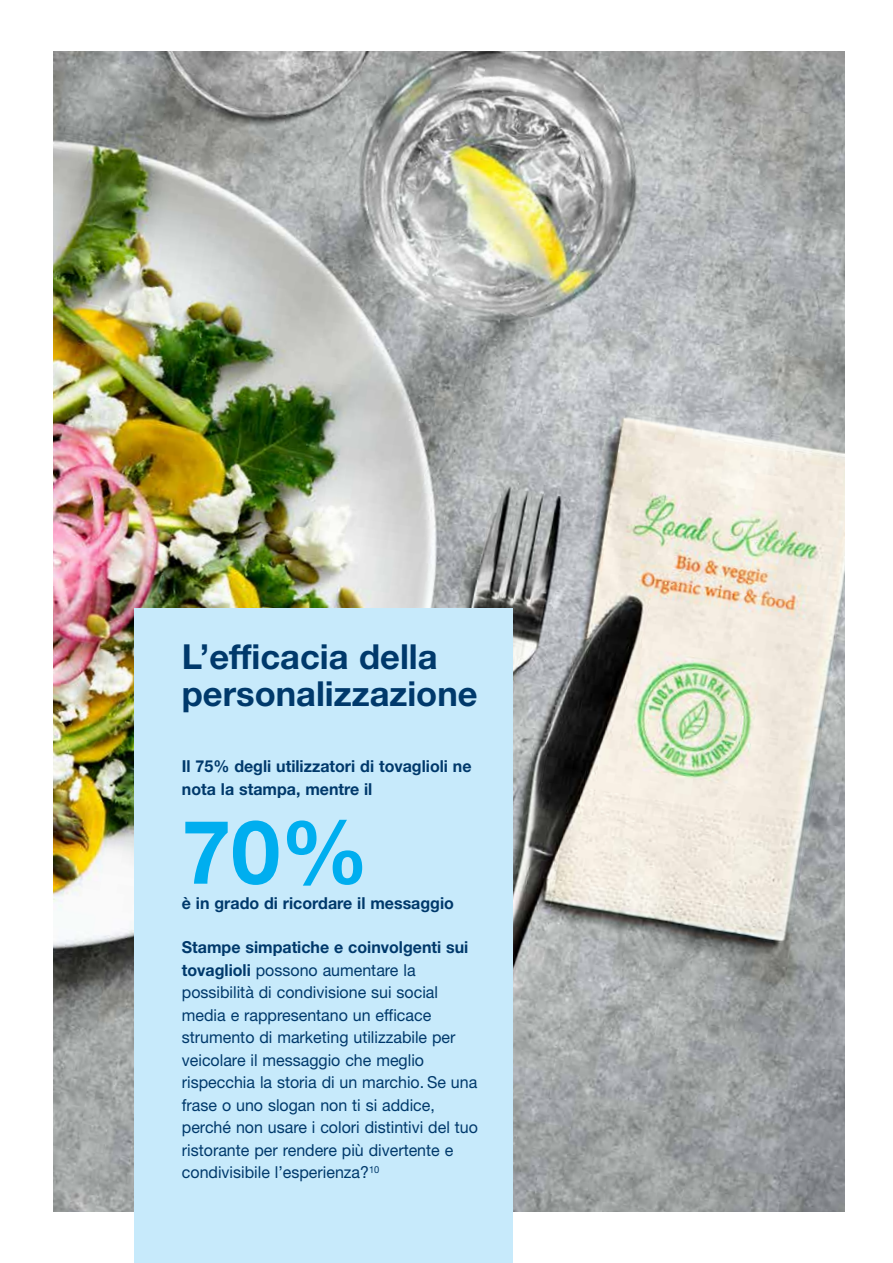
<style>
.page{position:relative;width:893px;height:1263px;background:#fff}
.page>*{position:absolute;margin:0;border:0;box-sizing:border-box;transform-origin:0 0}
.t1{font:700 88.5px "Helvetica Neue LT Std";color:#00aeef}
.t2{font:700 34.5px/37.5px "Helvetica Neue LT Std";color:#00396b}
.t3{font:16.5px/22.5px "Helvetica Neue LT Std";color:#00396b}
.t4{font:700 16.5px/22.5px "Helvetica Neue LT Std";color:#00396b}
.s1{font-weight:700}
</style>
<div class="page">
<img style="left:53px;top:51px;width:791px;height:1161px">
<div style="left:134px;top:608px;width:378px;height:655px;background:#c7eafb"></div>
<h2 class="t2" style="left:182px;top:637px;width:297px">L’efficacia della personalizzazione</h2>
<p class="t4" style="left:182px;top:755px;width:291px">Il 75% degli utilizzatori di tovaglioli ne nota la stampa, mentre il</p>
<h1 class="t1" style="left:182px;top:797px;width:188px">70%</h1>
<p class="t4" style="left:182px;top:892px;width:273px">è in grado di ricordare il messaggio</p>
<p class="t3" style="left:182px;top:936px;width:298px"><span class="s1">Stampe simpatiche e coinvolgenti sui tovaglioli</span> possono aumentare la possibilità di condivisione sui social media e rappresentano un efficace strumento di marketing utilizzabile per veicolare il messaggio che meglio rispecchia la storia di un marchio. Se una frase o uno slogan non ti si addice, perché non usare i colori distintivi del tuo ristorante per rendere più divertente e condivisibile l’esperienza?<sup>10</sup></p>
</div>
